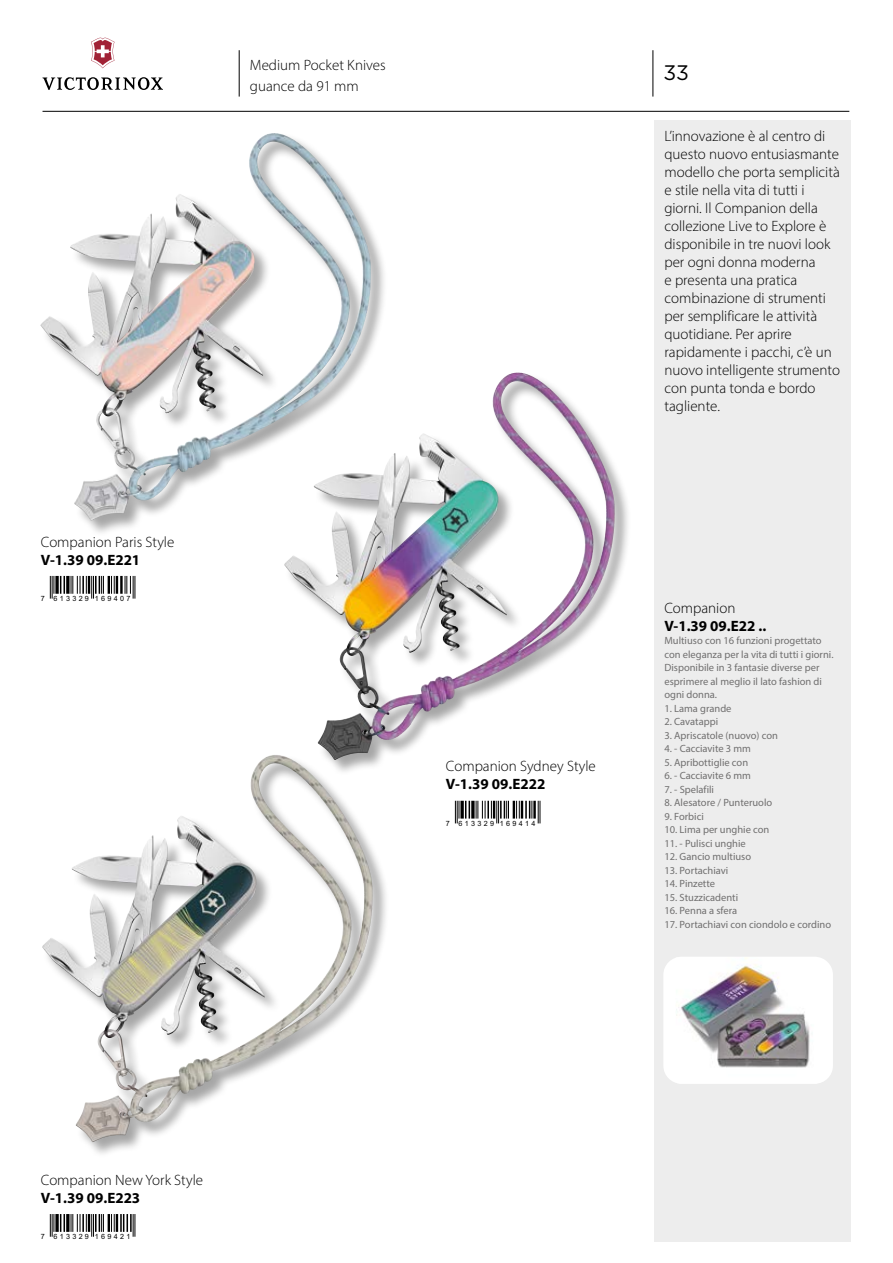
<style>
.page{position:relative;width:893px;height:1263px;background:#fff}
.page>*{position:absolute;margin:0;border:0;box-sizing:border-box;transform-origin:0 0}
.t1{font:21px "Gotham";color:#000}
.t2{font:300 15px/18px "Myriad Pro";color:#000}
.t3{font:700 15px "Myriad Pro";color:#000}
.t4{font:10.5px/13.5px "Myriad Pro";color:#706f6f}
.t5{font:7.2px "Arial";letter-spacing:.32em;color:#000}
</style>
<div class="page">
<hr style="left:43px;top:111px;width:806px;height:1px;background:#000">
<hr style="left:653px;top:50px;width:1px;height:47px;background:#000">
<div style="left:654px;top:120px;width:196px;height:1122px;background:#ededed"></div>
<svg style="left:43px;top:77px;width:120px;height:13px"></svg>
<svg style="left:91px;top:38px;width:23px;height:30px"></svg>
<hr style="left:239px;top:50px;width:1px;height:47px;background:#000">
<div style="left:41px;top:133px;width:347px;height:404px;background:#000;opacity:.35"></div>
<img style="left:249px;top:133px;width:61px;height:112px">
<div style="left:43px;top:755px;width:347px;height:404px;background:#000;opacity:.35"></div>
<img style="left:250px;top:755px;width:62px;height:111px">
<div style="left:285px;top:372px;width:347px;height:404px;background:#000;opacity:.35"></div>
<img style="left:492px;top:372px;width:62px;height:112px">
<div style="left:663px;top:957px;width:170px;height:127px;background:#fff;border-radius:18px"></div>
<img style="left:676px;top:957px;width:134px;height:127px">
<svg style="left:50px;top:576px;width:15px;height:23px"></svg>
<svg style="left:66px;top:576px;width:4px;height:18px"></svg>
<svg style="left:71px;top:576px;width:47px;height:23px"></svg>
<hr style="left:120px;top:576px;width:3px;height:18px;background:#000">
<svg style="left:125px;top:576px;width:11px;height:23px"></svg>
<svg style="left:455px;top:801px;width:15px;height:22px"></svg>
<svg style="left:471px;top:801px;width:4px;height:17px"></svg>
<svg style="left:476px;top:801px;width:65px;height:22px"></svg>
<svg style="left:50px;top:1214px;width:15px;height:23px"></svg>
<svg style="left:66px;top:1214px;width:4px;height:18px"></svg>
<svg style="left:71px;top:1214px;width:65px;height:23px"></svg>
<p class="t2" style="left:41px;top:532px;width:135px">Companion Paris Style</p>
<p class="t3" style="left:41px;top:550px;width:101px">V-1.39 09.E221</p>
<p class="t5" style="left:41px;top:594px;width:91px">7 613329 169407</p>
<p class="t2" style="left:250px;top:54px;width:137px;line-height:21px">Medium Pocket Knives guance da 91 mm</p>
<h1 class="t1" style="left:663px;top:61px;width:27px">33</h1>
<p class="t2" style="left:664px;top:126px;width:177px">L’innovazione è al centro di questo nuovo entusiasmante modello che porta semplicità e stile nella vita di tutti i giorni. Il Companion della collezione Live to Explore è disponibile in tre nuovi look per ogni donna moderna<br>e presenta una pratica combinazione di strumenti per semplificare le attività quotidiane. Per aprire rapidamente i pacchi, c’è un nuovo intelligente strumento con punta tonda e bordo tagliente.</p>
<p class="t2" style="left:446px;top:757px;width:151px">Companion Sydney Style</p>
<p class="t3" style="left:446px;top:774px;width:101px">V-1.39 09.E222</p>
<p class="t5" style="left:446px;top:819px;width:91px">7 613329 169414</p>
<p class="t2" style="left:664px;top:599px;width:73px">Companion</p>
<p class="t3" style="left:664px;top:616px;width:103px">V-1.39 09.E22 ..</p>
<p class="t4" style="left:664px;top:634px;width:171px">Multiuso con 16 funzioni progettato con eleganza per la vita di tutti i giorni.<br>Disponibile in 3 fantasie diverse per esprimere al meglio il lato fashion di ogni donna.</p>
<p class="t4" style="left:664px;top:701px;width:69px">1. Lama grande</p>
<p class="t4" style="left:664px;top:715px;width:55px">2. Cavatappi</p>
<p class="t4" style="left:664px;top:728px;width:115px">3. Apriscatole (nuovo) con</p>
<p class="t4" style="left:664px;top:742px;width:88px">4. - Cacciavite 3 mm</p>
<p class="t4" style="left:664px;top:755px;width:85px">5. Apribottiglie con</p>
<p class="t4" style="left:664px;top:769px;width:88px">6. - Cacciavite 6 mm</p>
<p class="t4" style="left:664px;top:782px;width:51px">7. - Spelafili</p>
<p class="t4" style="left:664px;top:796px;width:109px">8. Alesatore / Punteruolo</p>
<p class="t4" style="left:664px;top:809px;width:41px">9. Forbici</p>
<p class="t4" style="left:664px;top:823px;width:107px">10. Lima per unghie con</p>
<p class="t4" style="left:664px;top:836px;width:83px">11. - Pulisci unghie</p>
<p class="t4" style="left:664px;top:850px;width:88px">12. Gancio multiuso</p>
<p class="t4" style="left:664px;top:863px;width:65px">13. Portachiavi</p>
<p class="t4" style="left:664px;top:877px;width:52px">14. Pinzette</p>
<p class="t4" style="left:664px;top:890px;width:75px">15. Stuzzicadenti</p>
<p class="t4" style="left:664px;top:904px;width:74px">16. Penna a sfera</p>
<p class="t4" style="left:664px;top:917px;width:168px">17. Portachiavi con ciondolo e cordino</p>
<p class="t2" style="left:41px;top:1170px;width:164px">Companion New York Style</p>
<p class="t3" style="left:41px;top:1188px;width:101px">V-1.39 09.E223</p>
<p class="t5" style="left:41px;top:1232px;width:91px">7 613329 169421</p>
</div>
